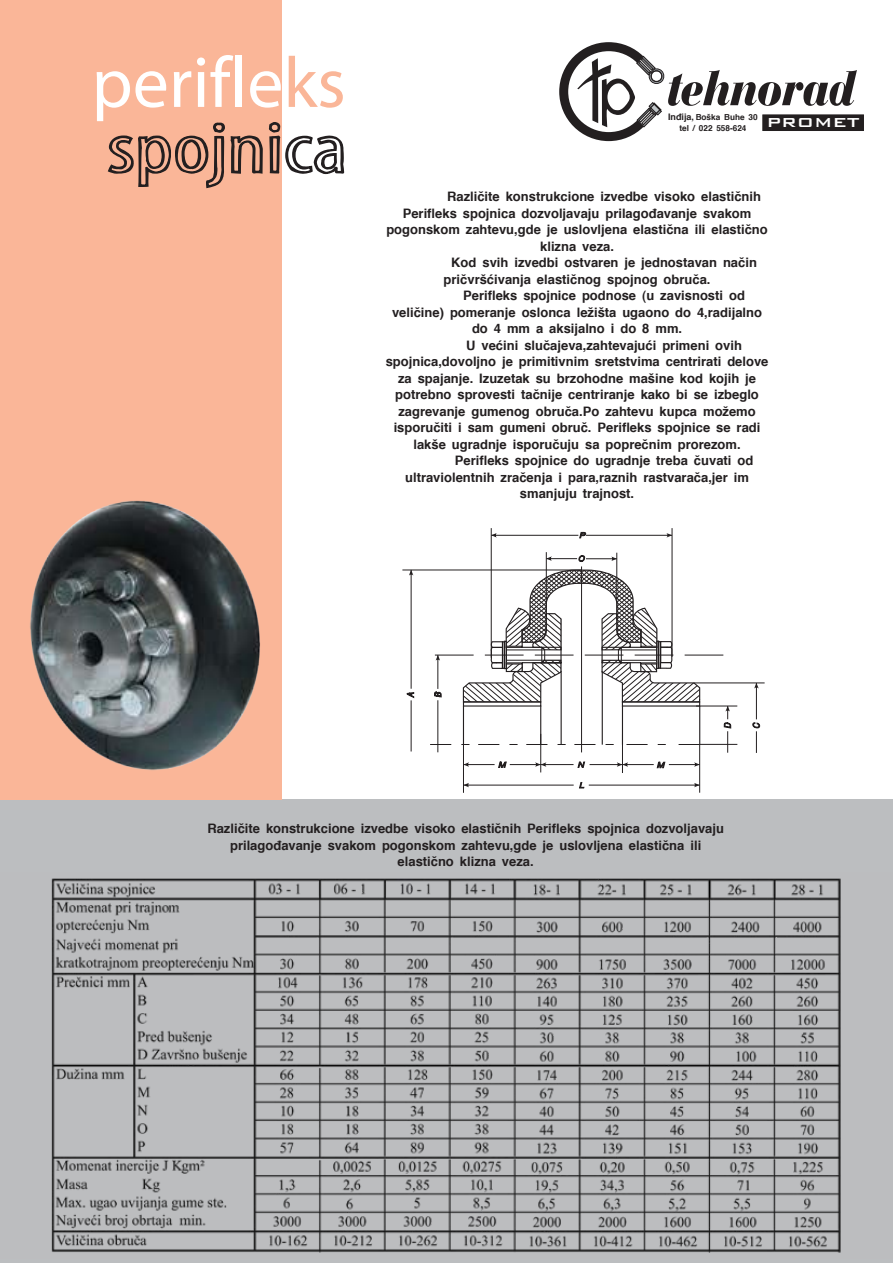
<style>
.page{position:relative;width:893px;height:1263px;background:#fff}
.page>*{position:absolute;margin:0;border:0;box-sizing:border-box;transform-origin:0 0}
.t1{font:72px "Myriad";color:#fff}
.t2{font:72px "Myriad Std Sketch";color:#231f20;scale:1.24 1}
.t3{font:15px/16.5px "Yu Helvetica.Bold";color:#231f20;text-align:center}
.t4{font:9.45px/10.8px "Yu Helvetica.Bold";color:#231f20}
.s1{color:#fab698}
.s2{font-size:10.35px}
</style>
<div class="page">
<div style="left:0;top:799px;width:893px;height:464px;background:#bcbec0"></div>
<div style="left:0;top:0;width:282px;height:799px;background:#fab698"></div>
<svg style="left:107px;top:122px;width:238px;height:67px"></svg>
<svg style="left:462px;top:569px;width:239px;height:134px"></svg>
<div style="left:463px;top:701px;width:78px;height:5px;border:1px solid #231f20"></div>
<div style="left:622px;top:701px;width:78px;height:5px;border:1px solid #231f20"></div>
<hr style="left:435px;top:655px;width:39px;height:1px;background:#231f20">
<hr style="left:485px;top:655px;width:39px;height:1px;background:#231f20">
<hr style="left:535px;top:655px;width:38px;height:1px;background:#231f20">
<hr style="left:585px;top:655px;width:38px;height:1px;background:#231f20">
<hr style="left:635px;top:655px;width:38px;height:1px;background:#231f20">
<hr style="left:685px;top:655px;width:38px;height:1px;background:#231f20">
<svg style="left:430px;top:744px;width:21px;height:1px"></svg>
<svg style="left:679px;top:744px;width:20px;height:1px"></svg>
<svg style="left:478px;top:744px;width:21px;height:1px"></svg>
<svg style="left:526px;top:744px;width:21px;height:1px"></svg>
<svg style="left:574px;top:744px;width:21px;height:1px"></svg>
<svg style="left:626px;top:744px;width:22px;height:1px"></svg>
<hr style="left:463px;top:706px;width:1px;height:39px;background:#231f20">
<hr style="left:463px;top:745px;width:1px;height:48px;background:#231f20">
<hr style="left:699px;top:706px;width:1px;height:39px;background:#231f20">
<hr style="left:622px;top:706px;width:1px;height:39px;background:#231f20">
<hr style="left:622px;top:734px;width:1px;height:39px;background:#231f20">
<hr style="left:540px;top:705px;width:1px;height:39px;background:#231f20">
<hr style="left:540px;top:734px;width:1px;height:38px;background:#231f20">
<hr style="left:602px;top:672px;width:1px;height:73px;background:#231f20">
<hr style="left:561px;top:672px;width:1px;height:73px;background:#231f20">
<hr style="left:581px;top:566px;width:1px;height:186px;background:#231f20">
<hr style="left:672px;top:528px;width:1px;height:129px;background:#231f20">
<hr style="left:491px;top:528px;width:1px;height:130px;background:#231f20">
<hr style="left:491px;top:535px;width:87px;height:1px;background:#231f20">
<hr style="left:586px;top:535px;width:86px;height:1px;background:#231f20">
<hr style="left:546px;top:552px;width:1px;height:65px;background:#231f20">
<hr style="left:616px;top:553px;width:1px;height:67px;background:#231f20">
<hr style="left:546px;top:558px;width:31px;height:1px;background:#231f20">
<hr style="left:586px;top:558px;width:31px;height:1px;background:#231f20">
<svg style="left:579px;top:532px;width:7px;height:6px"></svg>
<svg style="left:579px;top:555px;width:6px;height:7px"></svg>
<svg style="left:407px;top:692px;width:7px;height:6px"></svg>
<svg style="left:434px;top:692px;width:7px;height:5px"></svg>
<svg style="left:579px;top:782px;width:5px;height:6px"></svg>
<hr style="left:402px;top:570px;width:180px;height:1px;background:#231f20">
<hr style="left:411px;top:570px;width:1px;height:119px;background:#231f20">
<hr style="left:411px;top:700px;width:1px;height:51px;background:#231f20">
<hr style="left:438px;top:655px;width:1px;height:34px;background:#231f20">
<hr style="left:438px;top:700px;width:1px;height:52px;background:#231f20">
<hr style="left:463px;top:764px;width:32px;height:1px;background:#231f20">
<hr style="left:510px;top:764px;width:31px;height:1px;background:#231f20">
<hr style="left:623px;top:764px;width:31px;height:1px;background:#231f20">
<hr style="left:669px;top:764px;width:31px;height:1px;background:#231f20">
<hr style="left:541px;top:764px;width:32px;height:1px;background:#231f20">
<hr style="left:590px;top:764px;width:32px;height:1px;background:#231f20">
<svg style="left:498px;top:761px;width:9px;height:7px"></svg>
<svg style="left:578px;top:762px;width:7px;height:6px"></svg>
<svg style="left:657px;top:761px;width:8px;height:7px"></svg>
<hr style="left:699px;top:744px;width:1px;height:49px;background:#231f20">
<hr style="left:463px;top:785px;width:111px;height:1px;background:#231f20">
<hr style="left:589px;top:785px;width:111px;height:1px;background:#231f20">
<hr style="left:693px;top:683px;width:72px;height:1px;background:#231f20">
<hr style="left:700px;top:744px;width:37px;height:1px;background:#231f20">
<hr style="left:696px;top:706px;width:41px;height:1px;background:#231f20">
<hr style="left:756px;top:683px;width:1px;height:36px;background:#231f20">
<svg style="left:752px;top:722px;width:8px;height:31px"></svg>
<svg style="left:409px;top:570px;width:4px;height:5px"></svg>
<svg style="left:436px;top:655px;width:4px;height:5px"></svg>
<svg style="left:724px;top:706px;width:7px;height:47px"></svg>
<svg style="left:754px;top:683px;width:5px;height:5px"></svg>
<svg style="left:491px;top:533px;width:6px;height:4px"></svg>
<svg style="left:546px;top:556px;width:6px;height:5px"></svg>
<svg style="left:464px;top:762px;width:5px;height:5px"></svg>
<svg style="left:464px;top:783px;width:5px;height:4px"></svg>
<svg style="left:667px;top:533px;width:5px;height:4px"></svg>
<svg style="left:535px;top:762px;width:11px;height:5px"></svg>
<svg style="left:617px;top:762px;width:11px;height:5px"></svg>
<svg style="left:694px;top:762px;width:6px;height:5px"></svg>
<svg style="left:694px;top:783px;width:6px;height:4px"></svg>
<svg style="left:611px;top:557px;width:6px;height:4px"></svg>
<img style="left:30px;top:500px;width:230px;height:271px">
<svg style="left:559px;top:42px;width:298px;height:100px"></svg>
<div style="left:763px;top:115px;width:100px;height:16px;background:#231f20"></div>
<img style="left:51px;top:878px;width:790px;height:375px">
<h1 class="t1" style="left:92px;top:47px;width:256px">perifle<span class="s1">ks</span></h1>
<h1 class="t2" style="left:107px;top:107px;width:195px">spojnica</h1>
<p class="t4" style="left:679px;top:111px;width:182px;text-indent:-11px"><span class="s2">In|ija,</span> Bo{ka Buhe 30<br>tel / 022 558-624 <sup>PROMET</sup></p>
<p class="t3" style="left:447px;top:187px;width:315px">Razli~ite konstrukcione izvedbe visoko elasti~nih</p>
<p class="t3" style="left:403px;top:204px;width:350px">Perifleks spojnica dozvoljavaju prilago|avanje svakom</p>
<p class="t3" style="left:386px;top:220px;width:383px">pogonskom zahtevu,gde je uslovljena elasti~na ili elasti~no</p>
<p class="t3" style="left:540px;top:237px;width:75px">klizna veza.</p>
<p class="t3" style="left:451px;top:253px;width:307px">Kod svih izvedbi ostvaren je jednostavan na~in</p>
<p class="t3" style="left:444px;top:270px;width:268px">pri~vr{}ivanja elasti~nog spojnog obru~a.</p>
<p class="t3" style="left:463px;top:286px;width:283px">Perifleks spojnice podnose (u zavisnosti od</p>
<p class="t3" style="left:392px;top:303px;width:371px">veli~ine) pomeranje oslonca le`i{ta ugaono do 4,radijalno</p>
<p class="t3" style="left:472px;top:319px;width:212px">do 4 mm a aksijalno i do 8 mm.</p>
<p class="t3" style="left:466px;top:336px;width:277px">U ve}ini slu~ajeva,zahtevaju}i primeni ovih</p>
<p class="t3" style="left:386px;top:352px;width:384px">spojnica,dovoljno je primitivnim sretstvima centrirati delove</p>
<p class="t3" style="left:398px;top:369px;width:360px">za spajanje. Izuzetak su brzohodne ma{ine kod kojih je</p>
<p class="t3" style="left:395px;top:385px;width:365px">potrebno sprovesti ta~nije centriranje kako bi se izbeglo</p>
<p class="t3" style="left:398px;top:402px;width:359px">zagrevanje gumenog obru~a.Po zahtevu kupca mo`emo</p>
<p class="t3" style="left:394px;top:418px;width:368px">isporu~iti i sam gumeni obru~. Perifleks spojnice se radi</p>
<p class="t3" style="left:413px;top:435px;width:329px">lak{e ugradnje isporu~uju sa popre~nim prorezom.</p>
<p class="t3" style="left:455px;top:451px;width:300px">Perifleks spojnice do ugradnje treba ~uvati od</p>
<p class="t3" style="left:405px;top:468px;width:345px">ultraviolentnih zra~enja i para,raznih rastvara~a,jer im</p>
<p class="t3" style="left:520px;top:484px;width:116px">smanjuju trajnost.</p>
<p class="t3" style="left:207px;top:819px;width:518px">Razli~ite konstrukcione izvedbe visoko elasti~nih Perifleks spojnica dozvoljavaju prilago|avanje svakom pogonskom zahtevu,gde je uslovljena elasti~na ili elasti~no klizna veza.</p>
</div>
